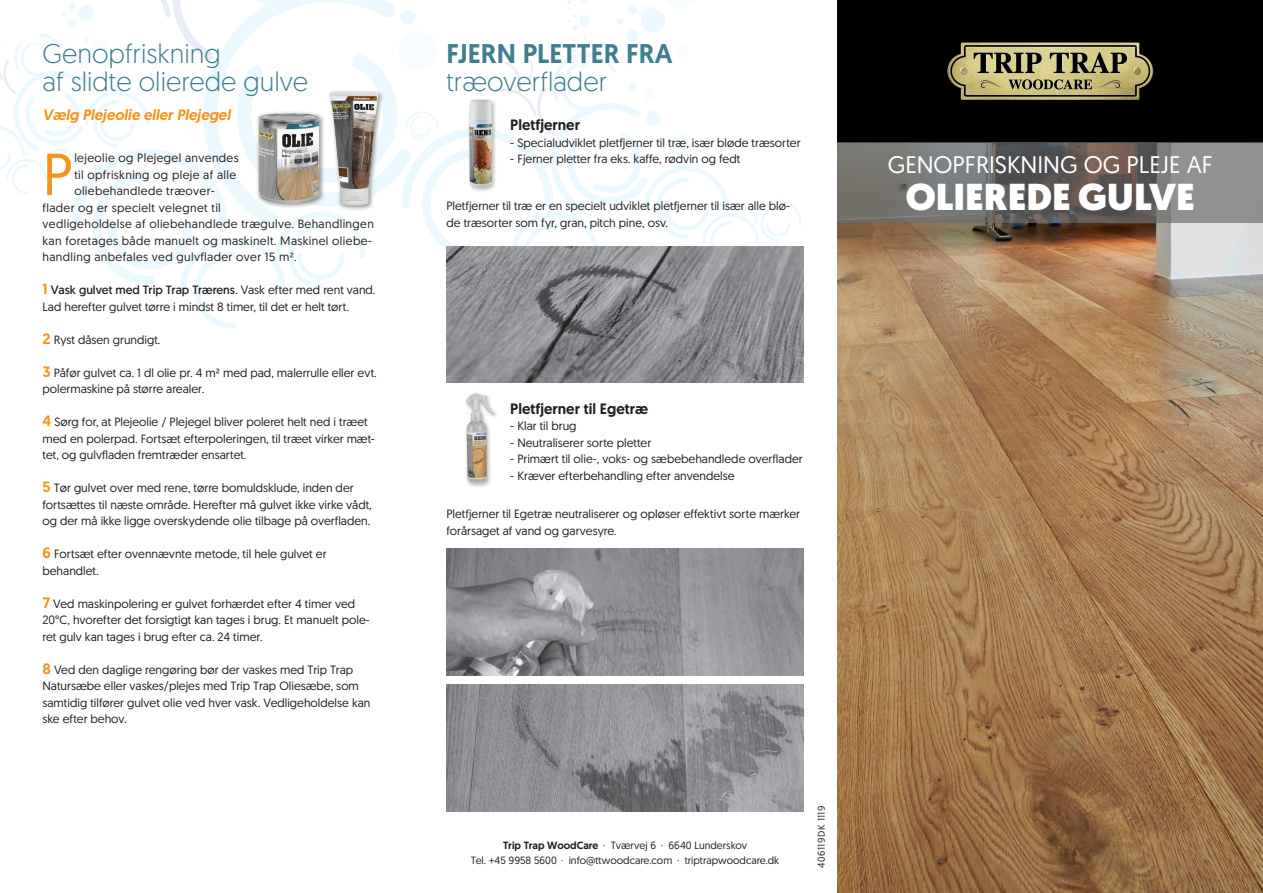
<style>
.page{position:relative;width:1263px;height:893px;background:#fff}
.page>*{position:absolute;margin:0;border:0;box-sizing:border-box;transform-origin:0 0}
.Brødtekst{font:59.1px "Geomanist";color:#f7931d}
.Brødtekst-2{font:900 37.5px "Geomanist";color:#fff}
.Farvede_overskrifter{font:300 27px "Geomanist";color:#3f7e8f}
.Farvede_overskrifter-2{font:500 27px "Geomanist";color:#3f7e8f}
.Brødtekst-3{font:24px "Geomanist";color:#fff}
.Brødtekst-4{font:500 15px "Geomanist";color:#231f20}
.Brødtekst-5{font:italic 500 15px "Geomanist";color:#f7931d}
.Brødtekst-6{font:12px/16.5px "Geomanist";color:#231f20}
.Brødtekst-7{font:12px "Geomanist";letter-spacing:.03em;color:#231f20}
.t1{font:10.5px "Geomanist";color:#231f20}
.Brødtekst-8{font:9.75px "Geomanist";letter-spacing:.055em;color:#231f20}
.s1{font-weight:500;font-size:15px;color:#f7931d}
.s2{font-style:inherit}
.s3{font-weight:500}
</style>
<div class="page">
<img style="left:838px;top:223px;width:425px;height:670px">
<svg style="left:0;top:0;width:802px;height:327px"></svg>
<div style="left:400px;top:10px;width:15px;height:15px;background:#ebf8fd;border-radius:50%"></div>
<div style="left:838px;top:0;width:425px;height:142px;background:#000"></div>
<svg style="left:838px;top:142px;width:425px;height:81px;background:#72706e"></svg>
<div style="left:467px;top:98px;width:31px;height:95px;background:#231f20;opacity:.35"></div>
<img style="left:469px;top:100px;width:23px;height:87px">
<img style="left:446px;top:548px;width:358px;height:128px">
<div style="left:464px;top:391px;width:36px;height:98px;background:#231f20;opacity:.35"></div>
<img style="left:466px;top:394px;width:28px;height:89px">
<img style="left:446px;top:684px;width:358px;height:128px">
<img style="left:446px;top:247px;width:358px;height:136px">
<img style="left:947px;top:43px;width:206px;height:57px">
<div style="left:0;top:0;width:40px;height:43px;background:#fff"></div>
<div style="left:255px;top:111px;width:70px;height:98px;background:#231f20;opacity:.5"></div>
<img style="left:258px;top:113px;width:61px;height:90px">
<div style="left:328px;top:90px;width:56px;height:121px;background:#231f20;opacity:.5"></div>
<img style="left:330px;top:92px;width:48px;height:113px">
<p class="Farvede_overskrifter" style="left:43px;top:36px;width:180px">Genopfriskning</p>
<p class="Farvede_overskrifter" style="left:43px;top:64px;width:267px">af slidte olierede gulve</p>
<p class="Brødtekst-5" style="left:43px;top:105px;width:189px">Vælg Plejeolie eller Plejegel</p>
<p class="Brødtekst" style="left:43px;top:136px;width:32px">P</p>
<p class="Brødtekst-7" style="left:74px;top:150px;width:166px">lejeolie og Plejegel anvendes</p>
<p class="Brødtekst-7" style="left:74px;top:167px;width:163px">til opfriskning og pleje af alle</p>
<p class="Brødtekst-7" style="left:74px;top:183px;width:142px">oliebehandlede træover-</p>
<p class="Brødtekst-7" style="left:43px;top:200px;width:180px">flader og er specielt velegnet til</p>
<p class="Brødtekst-7" style="left:43px;top:216px;width:333px">vedligeholdelse af oliebehandlede trægulve. Behandlingen</p>
<p class="Brødtekst-7" style="left:43px;top:233px;width:331px">kan foretages både manuelt og maskinelt. Maskinel oliebe-</p>
<p class="Brødtekst-7" style="left:43px;top:249px;width:256px">handling anbefales ved gulvflader over 15 m².</p>
<p class="Brødtekst-6" style="left:43px;top:281px;width:334px"><span class="s1">1</span> <span class="s2">Vask gulvet med Trip Trap Trærens</span>. Vask efter med rent vand.<br>Lad herefter gulvet tørre i mindst 8 timer, til det er helt tørt.</p>
<p class="Brødtekst-6" style="left:43px;top:331px;width:119px"><span class="s1">2</span> Ryst dåsen grundigt.</p>
<p class="Brødtekst-6" style="left:43px;top:364px;width:336px"><span class="s1">3</span> Påfør gulvet ca. 1 dl olie pr. 4 m² med pad, malerrulle eller evt. polermaskine på større arealer.</p>
<p class="Brødtekst-6" style="left:43px;top:413px;width:334px"><span class="s1">4</span> Sørg for, at Plejeolie / Plejegel bliver poleret helt ned i træet med en polerpad. Fortsæt efterpoleringen, til træet virker mæt&shy;tet, og gulvfladen fremtræder ensartet.</p>
<p class="Brødtekst-6" style="left:43px;top:479px;width:331px"><span class="s1">5</span> Tør gulvet over med rene, tørre bomuldsklude, inden der fortsættes til næste område. Herefter må gulvet ikke virke vådt, og der må ikke ligge overskydende olie tilbage på overfladen.</p>
<p class="Brødtekst-6" style="left:43px;top:545px;width:285px"><span class="s1">6</span> Fortsæt efter ovennævnte metode, til hele gulvet er behandlet.</p>
<p class="Brødtekst-6" style="left:43px;top:595px;width:329px"><span class="s1">7</span> Ved maskinpolering er gulvet forhærdet efter 4 timer ved<br>20°C, hvorefter det forsigtigt kan tages i brug. Et manuelt pole&shy;ret gulv kan tages i brug efter ca. 24 timer.</p>
<p class="Brødtekst-6" style="left:43px;top:661px;width:329px"><span class="s1">8</span> Ved den daglige rengøring bør der vaskes med Trip Trap Natursæbe eller vaskes/plejes med Trip Trap Oliesæbe, som samtidig tilfører gulvet olie ved hver vask. Vedligeholdelse kan ske efter behov.</p>
<p class="Farvede_overskrifter-2" style="left:446px;top:35px;width:227px">FJERN PLETTER FRA</p>
<p class="Farvede_overskrifter" style="left:446px;top:64px;width:162px">træoverflader</p>
<p class="Brødtekst-4" style="left:510px;top:115px;width:71px">Pletfjerner</p>
<p class="Brødtekst-6" style="left:510px;top:134px;width:292px">- Specialudviklet pletfjerner til træ, især bløde træsorter</p>
<p class="Brødtekst-6" style="left:510px;top:150px;width:231px">- Fjerner pletter fra eks. kaffe, rødvin og fedt</p>
<p class="Brødtekst-6" style="left:446px;top:197px;width:345px">Pletfjerner til træ er en specielt udviklet pletfjerner til især alle blø&shy;de træsorter som fyr, gran, pitch pine, osv.</p>
<p class="Brødtekst-4" style="left:510px;top:398px;width:139px">Pletfjerner til Egetræ</p>
<p class="Brødtekst-6" style="left:510px;top:417px;width:68px">- Klar til brug</p>
<p class="Brødtekst-6" style="left:510px;top:434px;width:142px">- Neutraliserer sorte pletter</p>
<p class="Brødtekst-6" style="left:510px;top:450px;width:294px">- Primært til olie-, voks- og sæbebehandlede overflader</p>
<p class="Brødtekst-6" style="left:510px;top:467px;width:226px">- Kræver efterbehandling efter anvendelse</p>
<p class="Brødtekst-6" style="left:446px;top:505px;width:355px">Pletfjerner til Egetræ neutraliserer og opløser effektivt sorte mærker forårsaget af vand og garvesyre.</p>
<p class="Brødtekst-3" style="left:888px;top:149px;width:327px">GENOPFRISKNING OG PLEJE AF</p>
<p class="Brødtekst-2" style="left:906px;top:171px;width:291px">OLIEREDE GULVE</p>
<p class="t1" style="left:503px;top:838px;width:245px"><span class="s3">Trip Trap WoodCare</span> · Tværvej 6 · 6640 Lunderskov</p>
<p class="t1" style="left:471px;top:853px;width:310px">Tel. +45 9958 5600 · info@ttwoodcare.com · triptrapwoodcare.dk</p>
<p class="Brødtekst-8" style="left:815px;top:868px;width:64px;rotate:-90deg">406119DK 1119</p>
</div>
